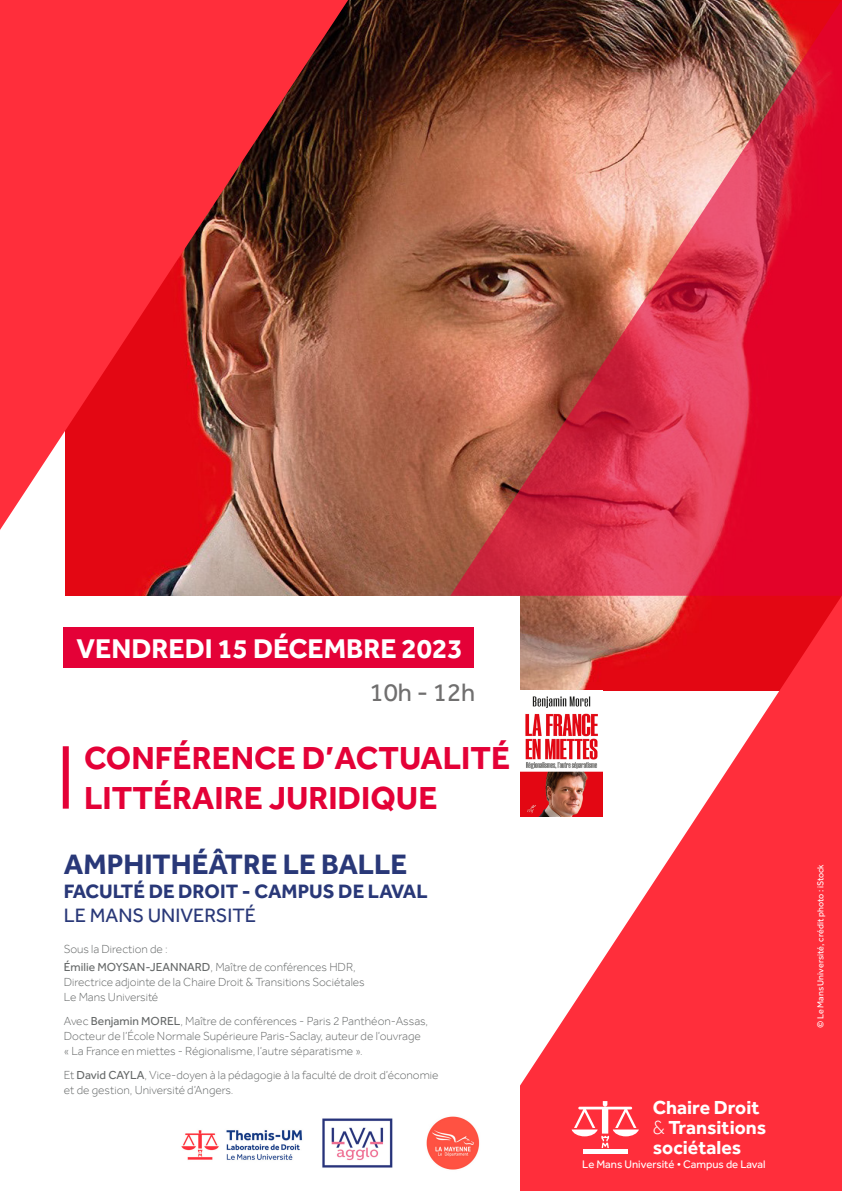
<style>
.page{position:relative;width:842px;height:1191px;background:#fff}
.page>*{position:absolute;margin:0;border:0;box-sizing:border-box;transform-origin:0 0}
.t1{font:700 32.9px "Effra";color:#e40137}
.t2{font:700 29px "Effra";color:#293878}
.t3{font:700 28px "Effra";color:#fff}
.t4{font:26px "Effra";color:#706f6f}
.t5{font:700 20px "Effra";color:#293878}
.t6{font:20px "Effra";color:#293878}
.t7{font:700 19.5px/19.5px "Effra";color:#fff}
.t8{font:300 12px "Effra";color:#666969}
.t9{font:11.3px "Effra";color:#fff}
.t10{font:9px "Effra";color:#fff}
.s1{font-weight:400}
.s2{font-weight:300}
</style>
<div class="page">
<img style="left:66px;top:0;width:384px;height:596px">
<svg style="left:0;top:0;width:348px;height:530px;background:#ce3437"></svg>
<img style="left:450px;top:0;width:392px;height:596px">
<svg style="left:451px;top:595px;width:391px;height:596px;fill:#ff2e3b"></svg>
<div style="left:11px;top:596px;width:509px;height:594px;background:#fff"></div>
<div style="left:63px;top:627px;width:410px;height:41px;background:#e40137"></div>
<div style="left:63px;top:746px;width:6px;height:62px;background:#e40137"></div>
<img style="left:181px;top:1116px;width:299px;height:54px">
<img style="left:520px;top:690px;width:82px;height:126px">
<hr style="left:583px;top:1149px;width:44px;height:4px;background:#fff">
<svg style="left:572px;top:1101px;width:67px;height:47px"></svg>
<p class="t3" style="left:77px;top:631px;width:388px">VENDREDI 15 DÉCEMBRE 2023</p>
<p class="t4" style="left:369px;top:677px;width:107px">10h - 12h</p>
<p class="t1" style="left:84px;top:738px;width:427px">CONFÉRENCE D’ACTUALITÉ</p>
<p class="t1" style="left:84px;top:777px;width:355px">LITTÉRAIRE JURIDIQUE</p>
<p class="t2" style="left:64px;top:846px;width:345px">AMPHITHÉÂTRE LE BALLE</p>
<p class="t5" style="left:64px;top:879px;width:365px">FACULTÉ DE DROIT - CAMPUS DE LAVAL</p>
<p class="t6" style="left:64px;top:904px;width:194px">LE MANS UNIVERSITÉ</p>
<p class="t8" style="left:64px;top:941px;width:105px">Sous la Direction de :</p>
<p class="t8" style="left:64px;top:959px;width:293px"><span class="s1">Émilie MOYSAN-JEANNARD</span>, Maître de conférences HDR,</p>
<p class="t8" style="left:64px;top:974px;width:302px">Directrice adjointe de la Chaire Droit &amp; Transitions Sociétales</p>
<p class="t8" style="left:64px;top:989px;width:96px">Le Mans Université</p>
<p class="t8" style="left:64px;top:1013px;width:366px">Avec <span class="s1">Benjamin MOREL</span>, Maître de conférences - Paris 2 Panthéon-Assas,</p>
<p class="t8" style="left:64px;top:1028px;width:358px">Docteur de l’École Normale Supérieure Paris-Saclay, auteur de l’ouvrage</p>
<p class="t8" style="left:64px;top:1043px;width:300px">« La France en miettes - Régionalisme, l’autre séparatisme ».</p>
<p class="t8" style="left:64px;top:1067px;width:376px">Et <span class="s1">David CAYLA</span>, Vice-doyen à la pédagogie à la faculté de droit d’économie</p>
<p class="t8" style="left:64px;top:1082px;width:171px">et de gestion, Université d’Angers.</p>
<p class="t7" style="left:653px;top:1097px;width:115px">Chaire Droit <span class="s2">&amp;</span> Transitions sociétales</p>
<p class="t9" style="left:582px;top:1157px;width:185px">Le Mans Université • Campus de Laval</p>
<p class="t10" style="left:815px;top:1028px;width:166px;rotate:-90deg">© Le Mans Université, crédit photo : iStock</p>
</div>
